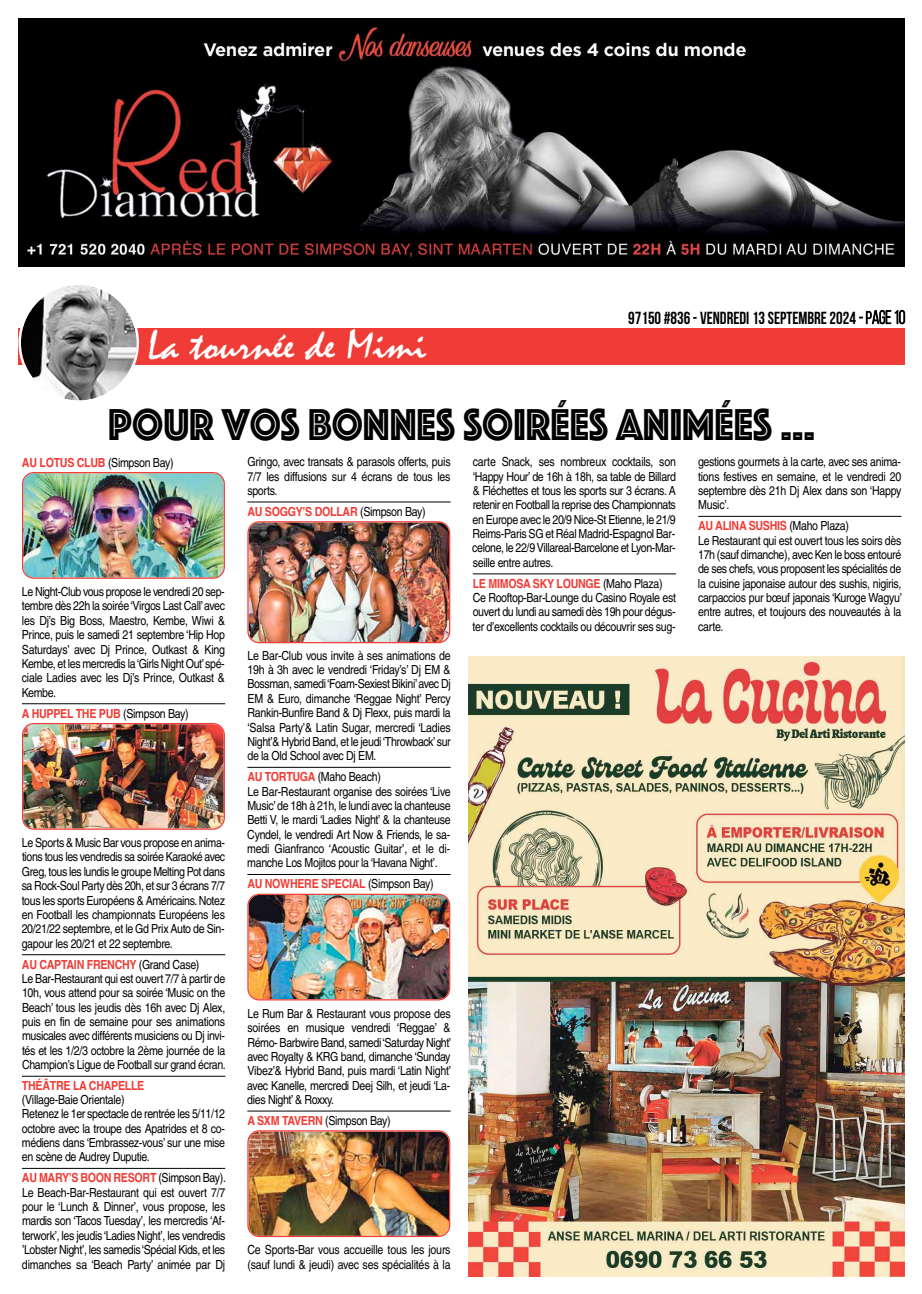
<style>
.page{position:relative;width:922px;height:1294px;background:#fff}
.page>*{position:absolute;margin:0;border:0;box-sizing:border-box;transform-origin:0 0}
.t1{font:46.25px "Phosphate Inline";color:#000;scale:.91 1}
.t2{font:42.25px "Mistral";color:#fff;scale:1.07 1}
.t3{font:700 17.5px "Bebas Neue";color:#000;scale:.95 1}
.t4{font:12.5px/14.4px "Helvetica";letter-spacing:-.03em;color:#000;text-align:justify;scale:.85 1}
.t5{font:700 12.5px "Helvetica";letter-spacing:-.025em;color:#f03c36;scale:.85 1}
.s1{font-weight:400}
.s2{font-weight:400;font-size:18.75px}
.s3{font-weight:700;color:#f03c36}
.s4{font-weight:400;color:#000}
</style>
<div class="page">
<hr style="left:22px;top:703px;width:203px;height:1px;background:#000">
<hr style="left:22px;top:954px;width:203px;height:1px;background:#000">
<hr style="left:22px;top:1075px;width:203px;height:1px;background:#000">
<hr style="left:22px;top:1167px;width:203px;height:1px;background:#000">
<hr style="left:247px;top:501px;width:203px;height:1px;background:#000">
<hr style="left:247px;top:767px;width:203px;height:1px;background:#000">
<hr style="left:247px;top:874px;width:203px;height:1px;background:#000">
<hr style="left:247px;top:1110px;width:203px;height:1px;background:#000">
<hr style="left:472px;top:573px;width:204px;height:1px;background:#000">
<hr style="left:698px;top:516px;width:203px;height:1px;background:#000">
<img style="left:22px;top:472px;width:203px;height:106px">
<img style="left:22px;top:723px;width:203px;height:106px">
<img style="left:247px;top:521px;width:203px;height:122px">
<img style="left:247px;top:893px;width:203px;height:107px">
<img style="left:247px;top:1130px;width:203px;height:106px">
<img style="left:18px;top:18px;width:886px;height:248px">
<div style="left:19px;top:328px;width:885px;height:37px;background:#f03c36"></div>
<svg style="left:18px;top:285px;width:121px;height:116px"></svg>
<svg style="left:859px;top:310px;width:46px;height:14px"></svg>
<img style="left:468px;top:656px;width:436px;height:620px">
<h2 class="t2" style="left:148px;top:322px;width:262px">La tournée de Mimi</h2>
<h3 class="t3" style="left:628px;top:308px;width:293px">97150 #836 - VENDREDI 13 SEPTEMBRE 2024 <span class="s1">-P</span><span class="s2">age 10</span></h3>
<h1 class="t1" style="left:108px;top:391px;width:778px">POUR VOS BONNES SOIRÉES ANIMÉES …</h1>
<p class="t4" style="left:22px;top:455px;width:180px"><span class="s3">AU LOTUS CLUB</span> (Simpson Bay)</p>
<p class="t4" style="left:22px;top:584px;width:241px">Le Night-Club vous propose le vendredi 20 sep&shy;tembre dès 22h la soirée‘Virgos Last Call’avec les Dj’s Big Boss, Maestro, Kembe, Wiwi &amp; Prince, puis le samedi 21 septembre ‘Hip Hop Saturdays’ avec Dj Prince, Outkast &amp; King Kembe, et les mercredis la‘Girls Night Out’spé&shy;ciale Ladies avec les Dj’s Prince, Outkast &amp; Kembe.</p>
<p class="t5" style="left:22px;top:703px;width:198px">A HUPPEL THE PUB <span class="s4">(Simpson Bay)</span></p>
<p class="t4" style="left:22px;top:835px;width:241px">Le Sports &amp; Music Bar vous propose en anima&shy;tions tous les vendredis sa soirée Karaoké avec Greg, tous les lundis le groupe Melting Pot dans sa Rock-Soul Party dès 20h, et sur 3 écrans 7/7 tous les sports Européens &amp; Américains.Notez en Football les championnats Européens les 20/21/22 septembre, et le Gd Prix Auto de Sin&shy;gapour les 20/21 et 22 septembre.</p>
<p class="t4" style="left:22px;top:956px;width:241px;text-align:left"><span class="s3">AU CAPTAIN FRENCHY</span> (Grand Case)<br>Le Bar-Restaurant qui est ouvert 7/7 à partir de 10h, vous attend pour sa soirée ‘Music on the Beach’ tous les jeudis dès 16h avec Dj Alex, puis en fin de semaine pour ses animations musicales avec différents musiciens ou Dj invi&shy;tés et les 1/2/3 octobre la 2ème journée de la Champion’s Ligue de Football sur grand écran.</p>
<p class="t5" style="left:22px;top:1075px;width:145px">THÉÂTRE LA CHAPELLE</p>
<p class="t4" style="left:22px;top:1092px;width:240px;text-align:left">(Village-Baie Orientale)<br>Retenez le 1er spectacle de rentrée les 5/11/12 octobre avec la troupe des Apatrides et 8 co&shy;médiens dans ‘Embrassez-vous’ sur une mise en scène de Audrey Duputie.</p>
<p class="t4" style="left:22px;top:1170px;width:241px"><span class="s3">AU MARY’S BOON RESORT</span> (Simpson Bay).<br>Le Beach-Bar-Restaurant qui est ouvert 7/7 pour le ‘Lunch &amp; Dinner’, vous propose, les mardis son ‘Tacos Tuesday’, les mercredis ‘Af&shy;terwork’, les jeudis‘Ladies Night’, les vendredis ’Lobster Night’, les samedis‘Spécial Kids, et les dimanches sa ‘Beach Party’ animée par Dj</p>
<p class="t4" style="left:247px;top:454px;width:241px">Gringo, avec transats &amp; parasols offerts, puis 7/7 les diffusions sur 4 écrans de tous les sports.</p>
<p class="t5" style="left:247px;top:501px;width:211px">AU SOGGY’S DOLLAR <span class="s4">(Simpson Bay)</span></p>
<p class="t4" style="left:247px;top:648px;width:241px">Le Bar-Club vous invite à ses animations de 19h à 3h avec le vendredi ‘Friday’s’ Dj EM &amp; Bossman, samedi ‘Foam-Sexiest Bikini’avec Dj EM &amp; Euro, dimanche ‘Reggae Night’ Percy Rankin-Bunfire Band &amp; Dj Flexx, puis mardi la ‘Salsa Party’&amp; Latin Sugar, mercredi ‘Ladies Night’&amp; Hybrid Band, et le jeudi ‘Throwback’sur de la Old School avec Dj EM.</p>
<p class="t4" style="left:247px;top:769px;width:241px;text-align:left"><span class="s3">AU TORTUGA</span> (Maho Beach)<br>Le Bar-Restaurant organise des soirées ‘Live Music’de 18h à 21h, le lundi avec la chanteuse Betti V, le mardi ‘Ladies Night’ &amp; la chanteuse Cyndel, le vendredi Art Now &amp; Friends, le sa&shy;medi Gianfranco ‘Acoustic Guitar’, et le di&shy;manche Los Mojitos pour la ‘Havana Night’.</p>
<p class="t5" style="left:247px;top:873px;width:220px">AU NOWHERE SPECIAL <span class="s4">(Simpson Bay)</span></p>
<p class="t4" style="left:472px;top:454px;width:241px">carte Snack, ses nombreux cocktails, son ‘Happy Hour’ de 16h à 18h, sa table de Billard &amp; Fléchettes et tous les sports sur 3 écrans. A retenir en Football la reprise des Championnats en Europe avec le 20/9 Nice-St Etienne, le 21/9<br>Reims-Paris SG et Réal Madrid-Espagnol Bar&shy;celone, le 22/9 Villareal-Barcelone et Lyon-Mar&shy;seille entre autres.</p>
<p class="t4" style="left:472px;top:576px;width:241px;text-align:left"><span class="s3">LE MIMOSA SKY LOUNGE</span> (Maho Plaza)<br>Ce Rooftop-Bar-Lounge du Casino Royale est ouvert du lundi au samedi dès 19h pour dégus&shy;ter d’excellents cocktails ou découvrir ses sug-</p>
<p class="t4" style="left:697px;top:454px;width:241px">gestions gourmets à la carte, avec ses anima&shy;tions festives en semaine, et le vendredi 20 septembre dès 21h Dj Alex dans son ‘Happy Music’.</p>
<p class="t4" style="left:697px;top:518px;width:241px;text-align:left"><span class="s3">AU ALINA SUSHIS</span> (Maho Plaza)<br>Le Restaurant qui est ouvert tous les soirs dès 17h (sauf dimanche), avec Ken le boss entouré de ses chefs, vous proposent les spécialités de la cuisine japonaise autour des sushis, nigiris, carpaccios pur bœuf japonais ‘Kuroge Wagyu’ entre autres, et toujours des nouveautés à la carte.</p>
<p class="t4" style="left:247px;top:1006px;width:241px">Le Rum Bar &amp; Restaurant vous propose des soirées en musique vendredi ‘Reggae’ &amp; Rémo- Barbwire Band, samedi ‘Saturday Night’ avec Royalty &amp; KRG band, dimanche ‘Sunday Vibez’&amp; Hybrid Band, puis mardi ‘Latin Night’ avec Kanelle, mercredi Deej Silh, et jeudi ‘La&shy;dies Night’ &amp; Roxxy.</p>
<p class="t4" style="left:247px;top:1113px;width:170px"><span class="s3">A SXM TAVERN</span> (Simpson Bay)</p>
<p class="t4" style="left:247px;top:1242px;width:240px">Ce Sports-Bar vous accueille tous les jours (sauf lundi &amp; jeudi) avec ses spécialités à la</p>
</div>
